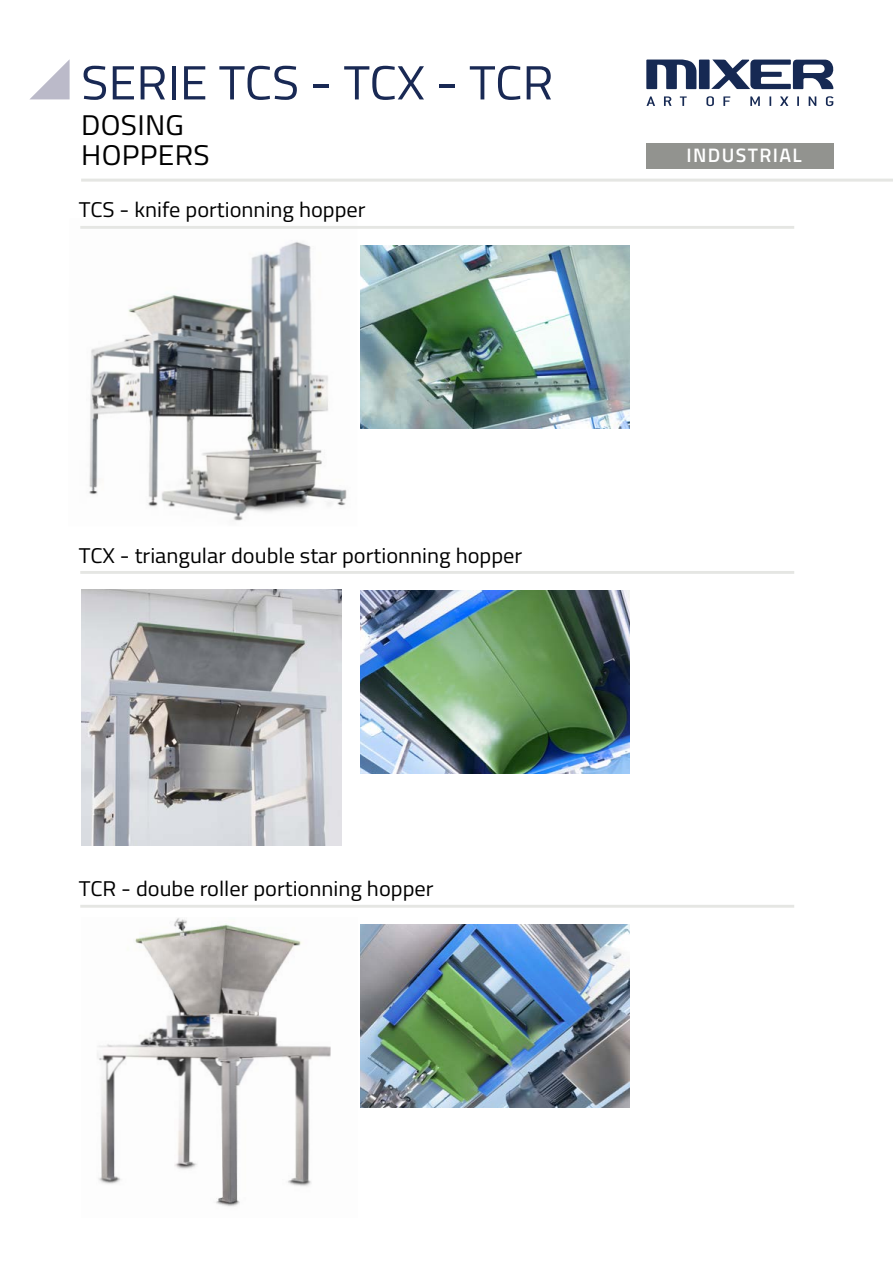
<style>
.page{position:relative;width:893px;height:1263px;background:#fff}
.page>*{position:absolute;margin:0;border:0;box-sizing:border-box;transform-origin:0 0}
.t1{font:48px "Titillium Web";color:#192954;scale:1.05 1}
.t2{font:28.5px/30px "Titillium Web";letter-spacing:.01em;color:#000;scale:1.05 1}
.t3{font:21.3px "Titillium Web";color:#000;scale:1.05 1}
.t4{font:600 19.5px "Titillium Web";letter-spacing:.07em;color:#fff}
</style>
<div class="page">
<img style="left:89px;top:241px;width:258px;height:280px">
<div style="left:699px;top:60px;width:11px;height:29px;background:#162953"></div>
<svg style="left:646px;top:60px;width:50px;height:29px"></svg>
<svg style="left:711px;top:60px;width:123px;height:29px"></svg>
<svg style="left:646px;top:96px;width:9px;height:10px"></svg>
<svg style="left:664px;top:96px;width:7px;height:10px"></svg>
<svg style="left:680px;top:96px;width:7px;height:10px"></svg>
<svg style="left:706px;top:96px;width:8px;height:10px"></svg>
<svg style="left:723px;top:96px;width:7px;height:10px"></svg>
<svg style="left:750px;top:96px;width:10px;height:10px"></svg>
<svg style="left:769px;top:96px;width:2px;height:10px"></svg>
<svg style="left:780px;top:96px;width:8px;height:10px"></svg>
<svg style="left:797px;top:96px;width:2px;height:10px"></svg>
<svg style="left:809px;top:96px;width:7px;height:10px"></svg>
<svg style="left:826px;top:96px;width:7px;height:10px"></svg>
<svg style="left:30px;top:59px;width:40px;height:40px"></svg>
<hr style="left:81px;top:179px;width:812px;height:3px;background:#e5e6e3">
<hr style="left:80px;top:226px;width:714px;height:3px;background:#e5e6e3">
<hr style="left:80px;top:571px;width:714px;height:3px;background:#e5e6e3">
<hr style="left:80px;top:905px;width:714px;height:3px;background:#e5e6e3">
<div style="left:646px;top:143px;width:187px;height:25px;background:#92938f"></div>
<img style="left:361px;top:246px;width:268px;height:182px">
<img style="left:81px;top:590px;width:261px;height:255px">
<img style="left:361px;top:591px;width:268px;height:182px">
<img style="left:361px;top:925px;width:268px;height:182px">
<img style="left:97px;top:918px;width:234px;height:289px">
<h1 class="t1" style="left:81px;top:48px;width:451px">SERIE TCS - TCX - TCR</h1>
<h2 class="t2" style="left:81px;top:109px;width:124px">DOSING<br>HOPPERS</h2>
<p class="t3" style="left:79px;top:194px;width:275px">TCS - knife portionning hopper</p>
<p class="t3" style="left:79px;top:539px;width:424px">TCX - triangular double star portionning hopper</p>
<p class="t3" style="left:79px;top:873px;width:339px">TCR - doube roller portionning hopper</p>
<p class="t4" style="left:687px;top:140px;width:117px">INDUSTRIAL</p>
</div>
